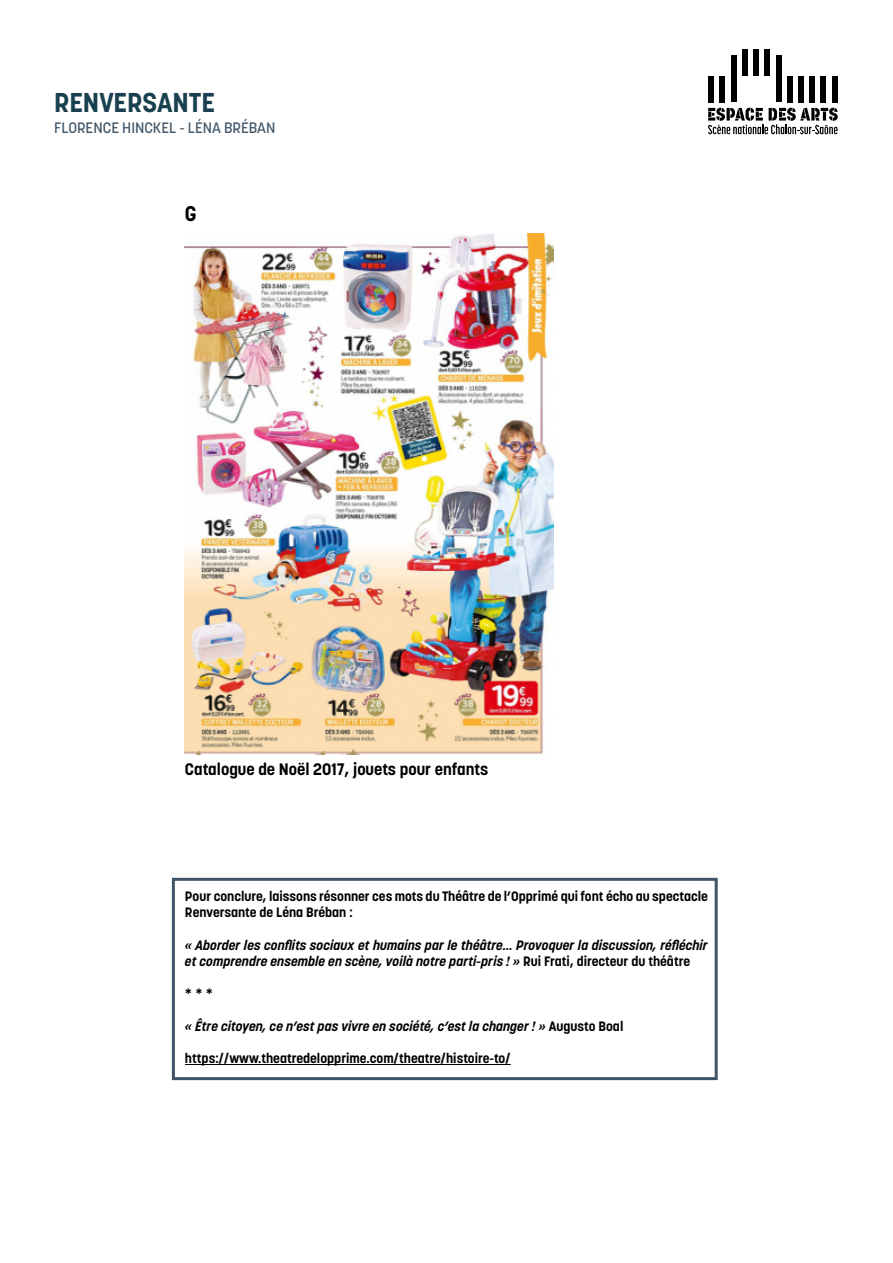
<style>
.page{position:relative;width:893px;height:1263px;background:#fff}
.page>*{position:absolute;margin:0;border:0;box-sizing:border-box;transform-origin:0 0}
.t1{font:700 27px "Korolev";color:#18404f}
.t2{font:700 21px "Korolev";color:#000}
.t3{font:700 16.5px "Korolev";color:#000}
.t4{font:500 15px "Korolev";color:#405668}
.t5{font:italic 700 13.5px/16.2px "Korolev";color:#000}
.t6{font:700 13.5px/16.2px "Korolev";color:#000}
.s1{font-style:normal}
</style>
<div class="page">
<div style="left:708px;top:76px;width:6px;height:26px;background:#000"></div>
<div style="left:719px;top:76px;width:6px;height:26px;background:#000"></div>
<div style="left:832px;top:76px;width:5px;height:26px;background:#000"></div>
<div style="left:731px;top:55px;width:5px;height:47px;background:#000"></div>
<div style="left:742px;top:50px;width:6px;height:26px;background:#000"></div>
<div style="left:753px;top:50px;width:6px;height:26px;background:#000"></div>
<div style="left:764px;top:50px;width:6px;height:26px;background:#000"></div>
<div style="left:776px;top:55px;width:5px;height:47px;background:#000"></div>
<div style="left:787px;top:76px;width:5px;height:26px;background:#000"></div>
<div style="left:798px;top:76px;width:6px;height:26px;background:#000"></div>
<div style="left:809px;top:76px;width:6px;height:26px;background:#000"></div>
<div style="left:821px;top:76px;width:5px;height:26px;background:#000"></div>
<svg style="left:708px;top:108px;width:130px;height:26px"></svg>
<img style="left:185px;top:234px;width:369px;height:521px">
<hr style="left:185px;top:1064px;width:326px;height:1px;background:#000">
<div style="left:172px;top:878px;width:546px;height:202px;border:3px solid #405668"></div>
<h1 class="t1" style="left:54px;top:86px;width:162px">RENVERSANTE</h1>
<p class="t4" style="left:54px;top:118px;width:223px">FLORENCE HINCKEL - LÉNA BRÉBAN</p>
<h2 class="t2" style="left:185px;top:200px;width:13px">G</h2>
<p class="t3" style="left:185px;top:758px;width:305px">Catalogue de Noël 2017, jouets pour enfants</p>
<p class="t6" style="left:185px;top:888px;width:525px">Pour conclure, laissons résonner ces mots du Théâtre de l’Opprimé qui font écho au spectacle<br>Renversante de Léna Bréban :</p>
<p class="t5" style="left:185px;top:937px;width:525px">« Aborder les conflits sociaux et humains par le théâtre… Provoquer la discussion, réfléchir et comprendre ensemble en scène, voilà notre parti-pris ! » <span class="s1">Rui Frati, directeur du théâtre</span></p>
<p class="t6" style="left:185px;top:985px;width:30px">* * *</p>
<p class="t5" style="left:185px;top:1018px;width:440px">« Être citoyen, ce n’est pas vivre en société, c’est la changer ! » <span class="s1">Augusto Boal</span></p>
<p class="t6" style="left:185px;top:1050px;width:327px">https://www.theatredelopprime.com/theatre/histoire-to/</p>
</div>
